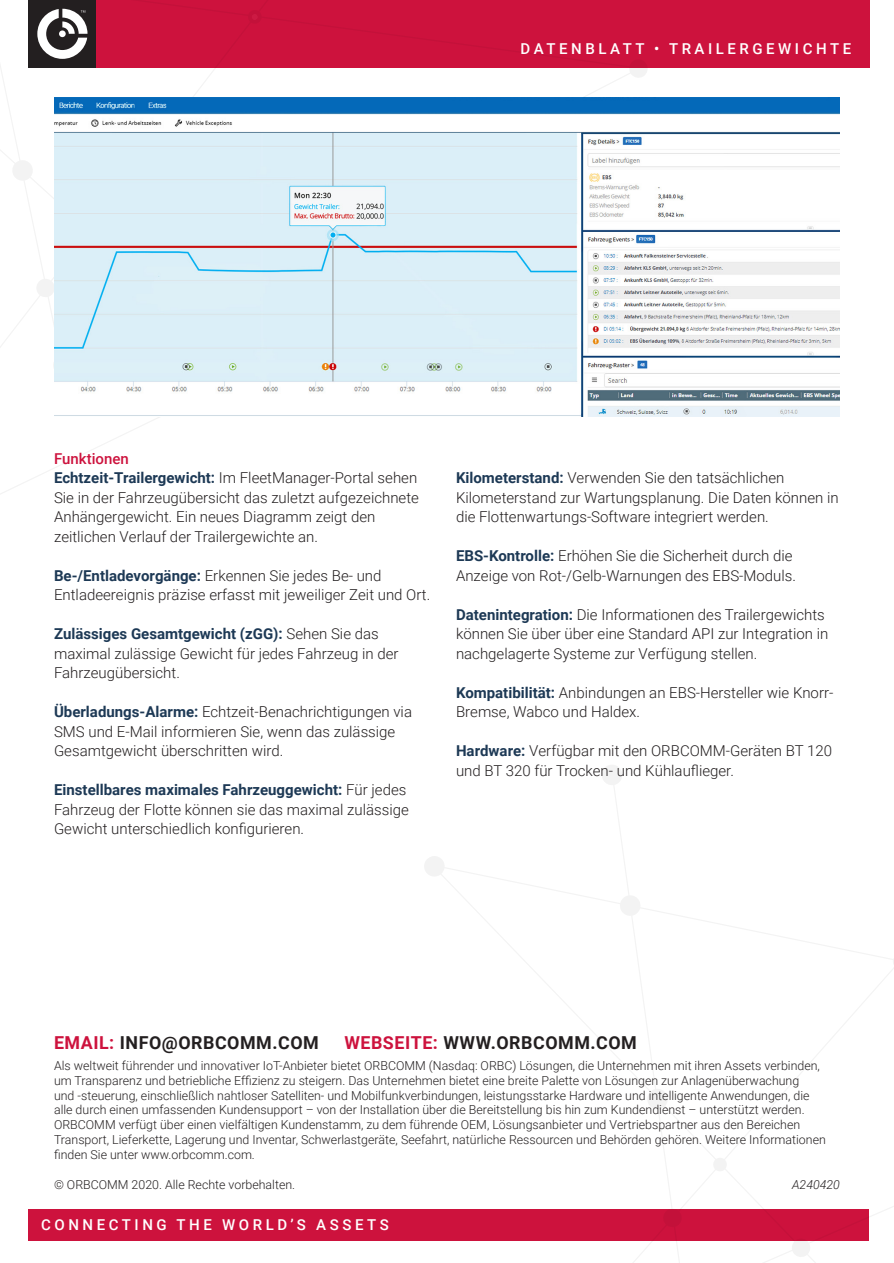
<style>
.page{position:relative;width:894px;height:1263px;background:#fff}
.page>*{position:absolute;margin:0;border:0;box-sizing:border-box;transform-origin:0 0}
.t1{font:700 17.85px "Roboto";letter-spacing:.03em;color:#231f20}
.t2{font:300 15px/19.5px "Roboto";color:#231f20}
.t3{font:500 15px "Roboto";letter-spacing:.235em;color:#fff}
.t4{font:300 12.3px/14.9px "Roboto";color:#231f20}
.t5{font:italic 300 12.3px "Roboto";color:#231f20}
.s1{font-weight:500;color:#cd123d}
.s2{font-weight:700;color:#1d3955}
.s3{color:#cd123d}
</style>
<div class="page">
<div style="left:29px;top:1209px;width:839px;height:31px;background:#cd123d"></div>
<div style="left:29px;top:0;width:840px;height:68px;background:#cd123d"></div>
<svg style="left:0;top:0;width:648px;height:494px"></svg>
<svg style="left:251px;top:14px;width:7px;height:6px"></svg>
<div style="left:29px;top:0;width:67px;height:68px;background:#231f20"></div>
<svg style="left:37px;top:9px;width:50px;height:50px"></svg>
<svg style="left:422px;top:765px;width:471px;height:498px"></svg>
<img style="left:54px;top:98px;width:785px;height:318px">
<p class="t3" style="left:520px;top:38px;width:332px">DATENBLATT • TRAILERGEWICHTE</p>
<p class="t2" style="left:54px;top:448px;width:366px"><span class="s1">Funktionen<br></span><span class="s2">Echtzeit-Trailergewicht:</span> Im FleetManager-Portal sehen Sie in der Fahrzeugübersicht das zuletzt aufgezeichnete Anhängergewicht. Ein neues Diagramm zeigt den zeitlichen Verlauf der Trailergewichte an.</p>
<p class="t2" style="left:54px;top:565px;width:377px"><span class="s2">Be-/Entladevorgänge:</span> Erkennen Sie jedes Be- und<br>Entladeereignis präzise erfasst mit jeweiliger Zeit und Ort.</p>
<p class="t2" style="left:54px;top:623px;width:346px"><span class="s2">Zulässiges Gesamtgewicht (zGG):</span> Sehen Sie das maximal zulässige Gewicht für jedes Fahrzeug in der<br>Fahrzeugübersicht.</p>
<p class="t2" style="left:54px;top:701px;width:359px"><span class="s2">Überladungs-Alarme:</span> Echtzeit-Benachrichtigungen via<br>SMS und E-Mail informieren Sie, wenn das zulässige<br>Gesamtgewicht überschritten wird.</p>
<p class="t2" style="left:54px;top:779px;width:356px"><span class="s2">Einstellbares maximales Fahrzeuggewicht:</span> Für jedes<br>Fahrzeug der Flotte können sie das maximal zulässige<br>Gewicht unterschiedlich konfigurieren.</p>
<p class="t2" style="left:456px;top:467px;width:384px"><span class="s2">Kilometerstand:</span> Verwenden Sie den tatsächlichen<br>Kilometerstand zur Wartungsplanung. Die Daten können in die Flottenwartungs-Software integriert werden.</p>
<p class="t2" style="left:456px;top:545px;width:341px"><span class="s2">EBS-Kontrolle:</span> Erhöhen Sie die Sicherheit durch die<br>Anzeige von Rot-/Gelb-Warnungen des EBS-Moduls.</p>
<p class="t2" style="left:456px;top:604px;width:374px"><span class="s2">Datenintegration:</span> Die Informationen des Trailergewichts können Sie über über eine Standard API zur Integration in nachgelagerte Systeme zur Verfügung stellen.</p>
<p class="t2" style="left:456px;top:682px;width:379px"><span class="s2">Kompatibilität:</span> Anbindungen an EBS-Hersteller wie Knorr-<br>Bremse, Wabco und Haldex.</p>
<p class="t2" style="left:456px;top:740px;width:377px"><span class="s2">Hardware:</span> Verfügbar mit den ORBCOMM-Geräten BT 120 und BT 320 für Trocken- und Kühlauflieger.</p>
<p class="t1" style="left:54px;top:1030px;width:266px"><span class="s3">EMAIL:</span> INFO@ORBCOMM.COM</p>
<p class="t1" style="left:344px;top:1030px;width:294px"><span class="s3">WEBSEITE:</span> WWW.ORBCOMM.COM</p>
<p class="t4" style="left:54px;top:1057px;width:773px">Als weltweit führender und innovativer IoT-Anbieter bietet ORBCOMM (Nasdaq: ORBC) Lösungen, die Unternehmen mit ihren Assets verbinden, um Transparenz und betriebliche Effizienz zu steigern. Das Unternehmen bietet eine breite Palette von Lösungen zur Anlagenüberwachung<br>und -steuerung, einschließlich nahtloser Satelliten- und Mobilfunkverbindungen, leistungsstarke Hardware und intelligente Anwendungen, die alle durch einen umfassenden Kundensupport – von der Installation über die Bereitstellung bis hin zum Kundendienst – unterstützt werden.<br>ORBCOMM verfügt über einen vielfältigen Kundenstamm, zu dem führende OEM, Lösungsanbieter und Vertriebspartner aus den Bereichen Transport, Lieferkette, Lagerung und Inventar, Schwerlastgeräte, Seefahrt, natürliche Ressourcen und Behörden gehören. Weitere Informationen finden Sie unter www.orbcomm.com.</p>
<p class="t4" style="left:54px;top:1176px;width:242px">© ORBCOMM 2020. Alle Rechte vorbehalten.</p>
<p class="t5" style="left:791px;top:1175px;width:49px">A240420</p>
<p class="t3" style="left:41px;top:1214px;width:349px">CONNECTING THE WORLD’S ASSETS</p>
</div>
